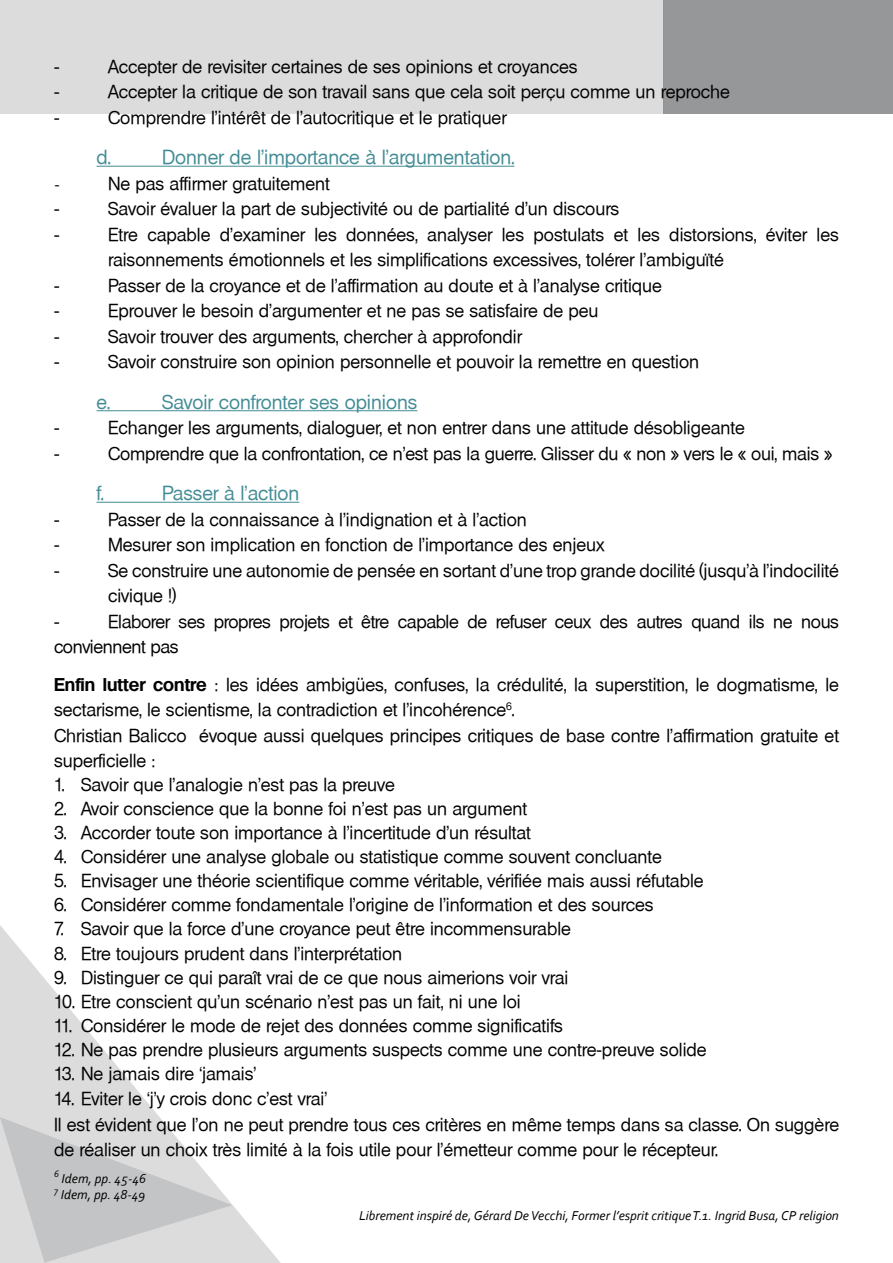
<style>
.page{position:relative;width:893px;height:1263px;background:#fff}
.page>*{position:absolute;margin:0;border:0;box-sizing:border-box;transform-origin:0 0}
.Sous_titre_retrait_s{font:19.5px "Basic Sans SF";color:#438c95}
.t1{font:18px/25.5px "Basic Sans SF";color:#000}
.t2{font:18px/25.5px "Basic Sans SF";letter-spacing:-.02em;color:#000}
.t3{font:18px "Corbel";color:#000}
.t4{font:italic 13.5px "Corbel";color:#000}
.s1{font-family:"Basic Sans SF Bold"}
</style>
<div class="page">
<div style="left:663px;top:0;width:230px;height:113px;background:#959799"></div>
<div style="left:0;top:0;width:663px;height:113px;background:#dcdcdd"></div>
<svg style="left:0;top:925px;width:281px;height:338px"></svg>
<svg style="left:0;top:1117px;width:232px;height:145px"></svg>
<hr style="left:97px;top:166px;width:417px;height:1px;background:#438c95">
<hr style="left:97px;top:410px;width:320px;height:1px;background:#438c95">
<hr style="left:97px;top:502px;width:202px;height:1px;background:#438c95">
<p class="t1" style="left:54px;top:54px;width:7px">-</p>
<p class="t1" style="left:108px;top:54px;width:471px">Accepter de revisiter certaines de ses opinions et croyances</p>
<p class="t1" style="left:54px;top:79px;width:7px">-</p>
<p class="t1" style="left:108px;top:79px;width:623px">Accepter la critique de son travail sans que cela soit perçu comme un reproche</p>
<p class="t1" style="left:54px;top:105px;width:7px">-</p>
<p class="t1" style="left:108px;top:105px;width:400px">Comprendre l’intérêt de l’autocritique et le pratiquer</p>
<p class="Sous_titre_retrait_s" style="left:97px;top:147px;width:16px">d.</p>
<p class="Sous_titre_retrait_s" style="left:162px;top:147px;width:354px">Donner de l’importance à l’argumentation.</p>
<p class="t3" style="left:54px;top:173px;width:7px">-</p>
<p class="t1" style="left:108px;top:171px;width:223px">Ne pas affirmer gratuitement</p>
<p class="t1" style="left:54px;top:196px;width:7px">-</p>
<p class="t1" style="left:108px;top:196px;width:513px">Savoir évaluer la part de subjectivité ou de partialité d’un discours</p>
<p class="t1" style="left:54px;top:222px;width:7px">-</p>
<p class="t1" style="left:108px;top:222px;width:732px">Etre capable d’examiner les données, analyser les postulats et les distorsions, éviter les</p>
<p class="t1" style="left:108px;top:247px;width:617px">raisonnements émotionnels et les simplifications excessives, tolérer l’ambiguïté</p>
<p class="t1" style="left:54px;top:273px;width:7px">-</p>
<p class="t1" style="left:108px;top:273px;width:555px">Passer de la croyance et de l’affirmation au doute et à l’analyse critique</p>
<p class="t1" style="left:54px;top:298px;width:7px">-</p>
<p class="t1" style="left:108px;top:298px;width:492px">Eprouver le besoin d’argumenter et ne pas se satisfaire de peu</p>
<p class="t1" style="left:54px;top:324px;width:7px">-</p>
<p class="t1" style="left:108px;top:324px;width:415px">Savoir trouver des arguments, chercher à approfondir</p>
<p class="t1" style="left:54px;top:349px;width:7px">-</p>
<p class="t1" style="left:108px;top:349px;width:593px">Savoir construire son opinion personnelle et pouvoir la remettre en question</p>
<p class="Sous_titre_retrait_s" style="left:97px;top:391px;width:15px">e.</p>
<p class="Sous_titre_retrait_s" style="left:162px;top:391px;width:257px">Savoir confronter ses opinions</p>
<p class="t1" style="left:54px;top:415px;width:7px">-</p>
<p class="t1" style="left:108px;top:415px;width:638px">Echanger les arguments, dialoguer, et non entrer dans une attitude désobligeante</p>
<p class="t1" style="left:54px;top:441px;width:7px">-</p>
<p class="t1" style="left:108px;top:441px;width:726px">Comprendre que la confrontation, ce n’est pas la guerre. Glisser du « non » vers le « oui, mais »</p>
<p class="Sous_titre_retrait_s" style="left:97px;top:483px;width:9px">f.</p>
<p class="Sous_titre_retrait_s" style="left:162px;top:483px;width:139px">Passer à l’action</p>
<p class="t1" style="left:54px;top:507px;width:7px">-</p>
<p class="t1" style="left:108px;top:507px;width:420px">Passer de la connaissance à l’indignation et à l’action</p>
<p class="t1" style="left:54px;top:532px;width:7px">-</p>
<p class="t1" style="left:108px;top:532px;width:498px">Mesurer son implication en fonction de l’importance des enjeux</p>
<p class="t1" style="left:54px;top:558px;width:7px">-</p>
<p class="t1" style="left:108px;top:558px;width:732px">Se construire une autonomie de pensée en sortant d’une trop grande docilité (jusqu’à l’indocilité</p>
<p class="t1" style="left:108px;top:583px;width:70px">civique !)</p>
<p class="t1" style="left:54px;top:609px;width:7px">-</p>
<p class="t2" style="left:54px;top:609px;width:786px;text-indent:54px">Elaborer ses propres projets et être capable de refuser ceux des autres quand ils ne nous conviennent pas</p>
<p class="t1" style="left:54px;top:672px;width:786px"><span class="s1">Enfin lutter contre</span> : les idées ambigües, confuses, la crédulité, la superstition, le dogmatisme, le sectarisme, le scientisme, la contradiction et l’incohérence<sup>6</sup>.</p>
<p class="t1" style="left:54px;top:723px;width:786px">Christian Balicco évoque aussi quelques principes critiques de base contre l’affirmation gratuite et superficielle :</p>
<p class="t1" style="left:54px;top:772px;width:342px">1. Savoir que l’analogie n’est pas la preuve</p>
<p class="t1" style="left:54px;top:796px;width:475px">2. Avoir conscience que la bonne foi n’est pas un argument</p>
<p class="t1" style="left:54px;top:820px;width:478px">3. Accorder toute son importance à l’incertitude d’un résultat</p>
<p class="t1" style="left:54px;top:844px;width:609px">4. Considérer une analyse globale ou statistique comme souvent concluante</p>
<p class="t1" style="left:54px;top:868px;width:651px">5. Envisager une théorie scientifique comme véritable, vérifiée mais aussi réfutable</p>
<p class="t1" style="left:54px;top:892px;width:601px">6. Considérer comme fondamentale l’origine de l’information et des sources</p>
<p class="t1" style="left:54px;top:916px;width:518px">7. Savoir que la force d’une croyance peut être incommensurable</p>
<p class="t1" style="left:54px;top:940px;width:350px">8. Etre toujours prudent dans l’interprétation</p>
<p class="t1" style="left:54px;top:964px;width:516px">9. Distinguer ce qui paraît vrai de ce que nous aimerions voir vrai</p>
<p class="t1" style="left:54px;top:988px;width:468px">10. Etre conscient qu’un scénario n’est pas un fait, ni une loi</p>
<p class="t1" style="left:54px;top:1012px;width:511px">11. Considérer le mode de rejet des données comme significatifs</p>
<p class="t1" style="left:54px;top:1036px;width:654px">12. Ne pas prendre plusieurs arguments suspects comme une contre-preuve solide</p>
<p class="t1" style="left:54px;top:1060px;width:204px">13. Ne jamais dire ‘jamais’</p>
<p class="t1" style="left:54px;top:1086px;width:275px">14. Eviter le ‘j’y crois donc c’est vrai’</p>
<p class="t1" style="left:54px;top:1111px;width:787px">Il est évident que l’on ne peut prendre tous ces critères en même temps dans sa classe. On suggère de réaliser un choix très limité à la fois utile pour l’émetteur comme pour le récepteur.</p>
<p class="t4" style="left:54px;top:1170px;width:93px"><sup>6</sup> Idem, pp. 45-46</p>
<p class="t4" style="left:54px;top:1186px;width:93px"><sup>7</sup> Idem, pp. 48-49</p>
<p class="t4" style="left:359px;top:1207px;width:481px">Librement inspiré de, Gérard De Vecchi, Former l’esprit critique T.1. Ingrid Busa, CP religion</p>
</div>
